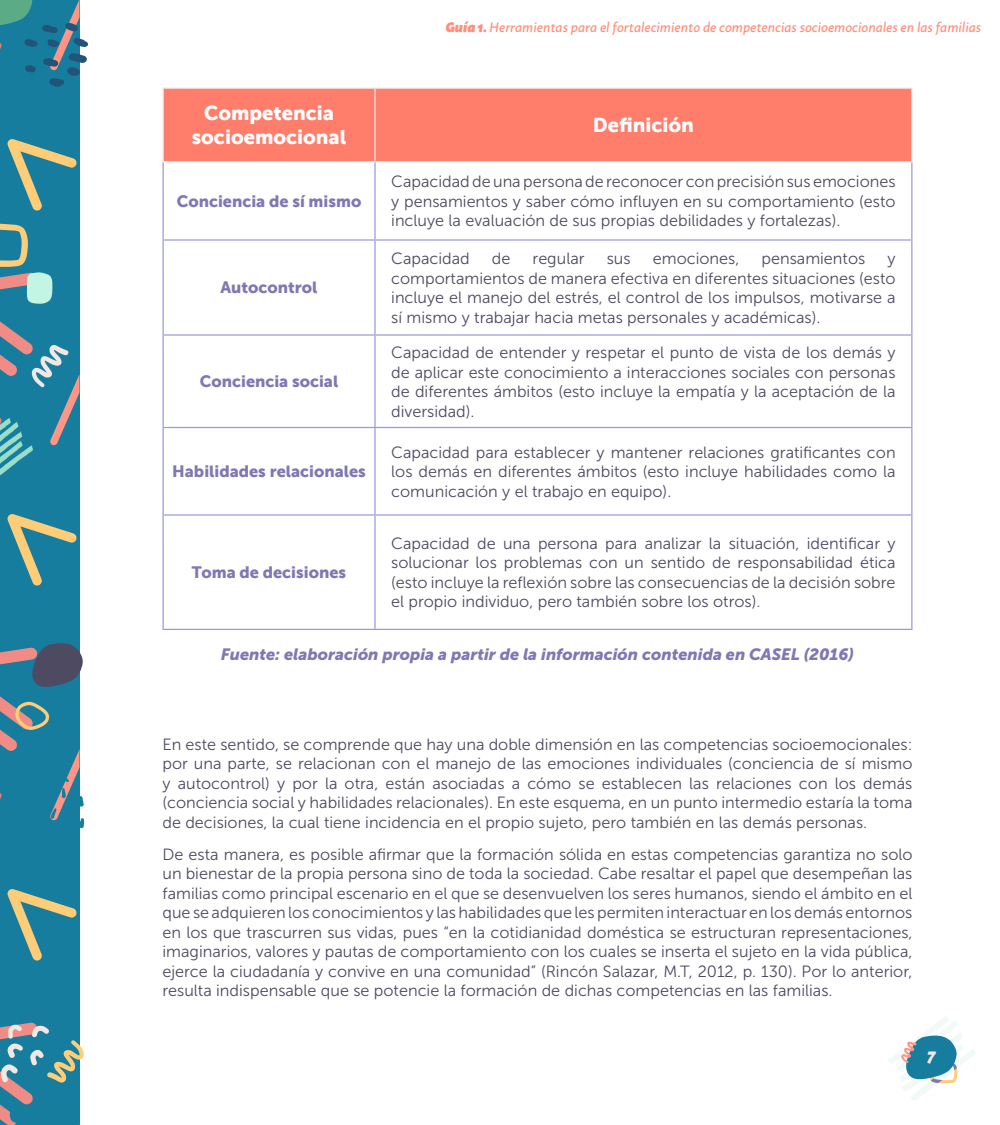
<style>
.page{position:relative;width:1000px;height:1125px;background:#fff}
.page>*{position:absolute;margin:0;border:0;box-sizing:border-box;transform-origin:0 0}
.t1{font:20px/24px "Museo Sans 900";color:#fff;text-align:center}
.t2{font:italic 800 17.5px "Macho";color:#f2e8e3}
.t3{font:16.25px/19.5px "Museo Sans 300";color:#4d4a61;text-align:justify}
.t4{font:16.25px "Museo Sans 900";color:#8078b3}
.t5{font:italic 16.25px "Museo Sans 900";color:#8078b3}
.t6{font:italic 500 13.75px "Macho";color:#ff8f7a}
.s1{font-weight:900}
</style>
<div class="page">
<svg style="left:888px;top:1016px;width:87px;height:85px"></svg>
<div style="left:0;top:0;width:79px;height:1125px;background:#177d9e"></div>
<svg style="left:7px;top:514px;width:70px;height:72px"></svg>
<svg style="left:7px;top:139px;width:70px;height:72px"></svg>
<svg style="left:0;top:643px;width:84px;height:318px"></svg>
<svg style="left:0;top:0;width:88px;height:87px"></svg>
<svg style="left:0;top:1023px;width:84px;height:102px"></svg>
<svg style="left:0;top:223px;width:79px;height:253px"></svg>
<div style="left:164px;top:89px;width:747px;height:72px;background:#ff7d6b"></div>
<hr style="left:162px;top:162px;width:2px;height:77px;background:#9999db">
<hr style="left:374px;top:162px;width:2px;height:77px;background:#9999db">
<hr style="left:911px;top:162px;width:1px;height:77px;background:#9999db">
<hr style="left:162px;top:239px;width:213px;height:2px;background:#9999db">
<hr style="left:162px;top:241px;width:2px;height:93px;background:#9999db">
<hr style="left:375px;top:239px;width:537px;height:2px;background:#9999db">
<hr style="left:374px;top:241px;width:2px;height:93px;background:#9999db">
<hr style="left:911px;top:241px;width:1px;height:93px;background:#9999db">
<hr style="left:162px;top:334px;width:213px;height:2px;background:#9999db">
<hr style="left:162px;top:336px;width:2px;height:91px;background:#9999db">
<hr style="left:375px;top:334px;width:537px;height:2px;background:#9999db">
<hr style="left:374px;top:336px;width:2px;height:91px;background:#9999db">
<hr style="left:911px;top:336px;width:1px;height:91px;background:#9999db">
<hr style="left:162px;top:427px;width:213px;height:1px;background:#9999db">
<hr style="left:162px;top:428px;width:2px;height:86px;background:#9999db">
<hr style="left:375px;top:427px;width:537px;height:1px;background:#9999db">
<hr style="left:374px;top:428px;width:2px;height:86px;background:#9999db">
<hr style="left:911px;top:428px;width:1px;height:86px;background:#9999db">
<hr style="left:162px;top:514px;width:213px;height:2px;background:#9999db">
<hr style="left:162px;top:516px;width:2px;height:113px;background:#9999db">
<hr style="left:375px;top:514px;width:537px;height:2px;background:#9999db">
<hr style="left:374px;top:516px;width:2px;height:113px;background:#9999db">
<hr style="left:911px;top:516px;width:1px;height:113px;background:#9999db">
<hr style="left:162px;top:629px;width:213px;height:1px;background:#9999db">
<hr style="left:375px;top:629px;width:537px;height:1px;background:#9999db">
<hr style="left:162px;top:88px;width:213px;height:1px;background:#f2e8e3">
<hr style="left:162px;top:89px;width:2px;height:72px;background:#f2e8e3">
<hr style="left:375px;top:88px;width:537px;height:1px;background:#f2e8e3">
<hr style="left:374px;top:89px;width:2px;height:72px;background:#f2e8e3">
<hr style="left:911px;top:89px;width:1px;height:72px;background:#f2e8e3">
<hr style="left:162px;top:161px;width:213px;height:1px;background:#f2e8e3">
<hr style="left:375px;top:161px;width:537px;height:1px;background:#f2e8e3">
<p class="t6" style="left:445px;top:15px;width:537px"><span class="s1">Guía 1.</span> Herramientas para el fortalecimiento de competencias socioemocionales en las familias</p>
<p class="t1" style="left:192px;top:101px;width:156px">Competencia socioemocional</p>
<p class="t1" style="left:593px;top:113px;width:103px">Definición</p>
<p class="t4" style="left:177px;top:192px;width:186px">Conciencia de sí mismo</p>
<p class="t4" style="left:221px;top:278px;width:99px">Autocontrol</p>
<p class="t4" style="left:200px;top:372px;width:140px">Conciencia social</p>
<p class="t4" style="left:172px;top:462px;width:195px">Habilidades relacionales</p>
<p class="t3" style="left:391px;top:172px;width:506px">Capacidad de una persona de reconocer con precisión sus emociones y pensamientos y saber cómo influyen en su comportamiento (esto incluye la evaluación de sus propias debilidades y fortalezas).</p>
<p class="t3" style="left:391px;top:249px;width:80px">Capacidad</p>
<p class="t3" style="left:492px;top:249px;width:20px">de</p>
<p class="t3" style="left:533px;top:249px;width:53px">regular</p>
<p class="t3" style="left:607px;top:249px;width:25px">sus</p>
<p class="t3" style="left:653px;top:249px;width:88px">emociones,</p>
<p class="t3" style="left:761px;top:249px;width:105px">pensamientos</p>
<p class="t3" style="left:391px;top:249px;width:506px;text-indent:496px">y comportamientos de manera efectiva en diferentes situaciones (esto incluye el manejo del estrés, el control de los impulsos, motivarse a sí mismo y trabajar hacia metas personales y académicas).</p>
<p class="t3" style="left:391px;top:343px;width:506px">Capacidad de entender y respetar el punto de vista de los demás y de aplicar este conocimiento a interacciones sociales con personas de diferentes ámbitos (esto incluye la empatía y la aceptación de la diversidad).</p>
<p class="t3" style="left:391px;top:443px;width:506px">Capacidad para establecer y mantener relaciones gratificantes con los demás en diferentes ámbitos (esto incluye habilidades como la comunicación y el trabajo en equipo).</p>
<p class="t3" style="left:391px;top:534px;width:506px">Capacidad de una persona para analizar la situación, identificar y solucionar los problemas con un sentido de responsabilidad ética (esto incluye la reflexión sobre las consecuencias de la decisión sobre el propio individuo, pero también sobre los otros).</p>
<p class="t5" style="left:221px;top:645px;width:635px">Fuente: elaboración propia a partir de la información contenida en CASEL (2016)</p>
<p class="t4" style="left:192px;top:563px;width:156px">Toma de decisiones</p>
<p class="t3" style="left:162px;top:734px;width:752px">En este sentido, se comprende que hay una doble dimensión en las competencias socioemocionales: por una parte, se relacionan con el manejo de las emociones individuales (conciencia de sí mismo y autocontrol) y por la otra, están asociadas a cómo se establecen las relaciones con los demás (conciencia social y habilidades relacionales). En este esquema, en un punto intermedio estaría la toma de decisiones, la cual tiene incidencia en el propio sujeto, pero también en las demás personas.</p>
<p class="t3" style="left:162px;top:844px;width:752px">De esta manera, es posible afirmar que la formación sólida en estas competencias garantiza no solo un bienestar de la propia persona sino de toda la sociedad. Cabe resaltar el papel que desempeñan las familias como principal escenario en el que se desenvuelven los seres humanos, siendo el ámbito en el que se adquieren los conocimientos y las habilidades que les permiten interactuar en los demás entornos en los que trascurren sus vidas, pues “en la cotidianidad doméstica se estructuran representaciones, imaginarios, valores y pautas de comportamiento con los cuales se inserta el sujeto en la vida pública, ejerce la ciudadanía y convive en una comunidad” (Rincón Salazar, M.T, 2012, p. 130). Por lo anterior, resulta indispensable que se potencie la formación de dichas competencias en las familias.</p>
<p class="t2" style="left:927px;top:1040px;width:10px">7</p>
</div>
